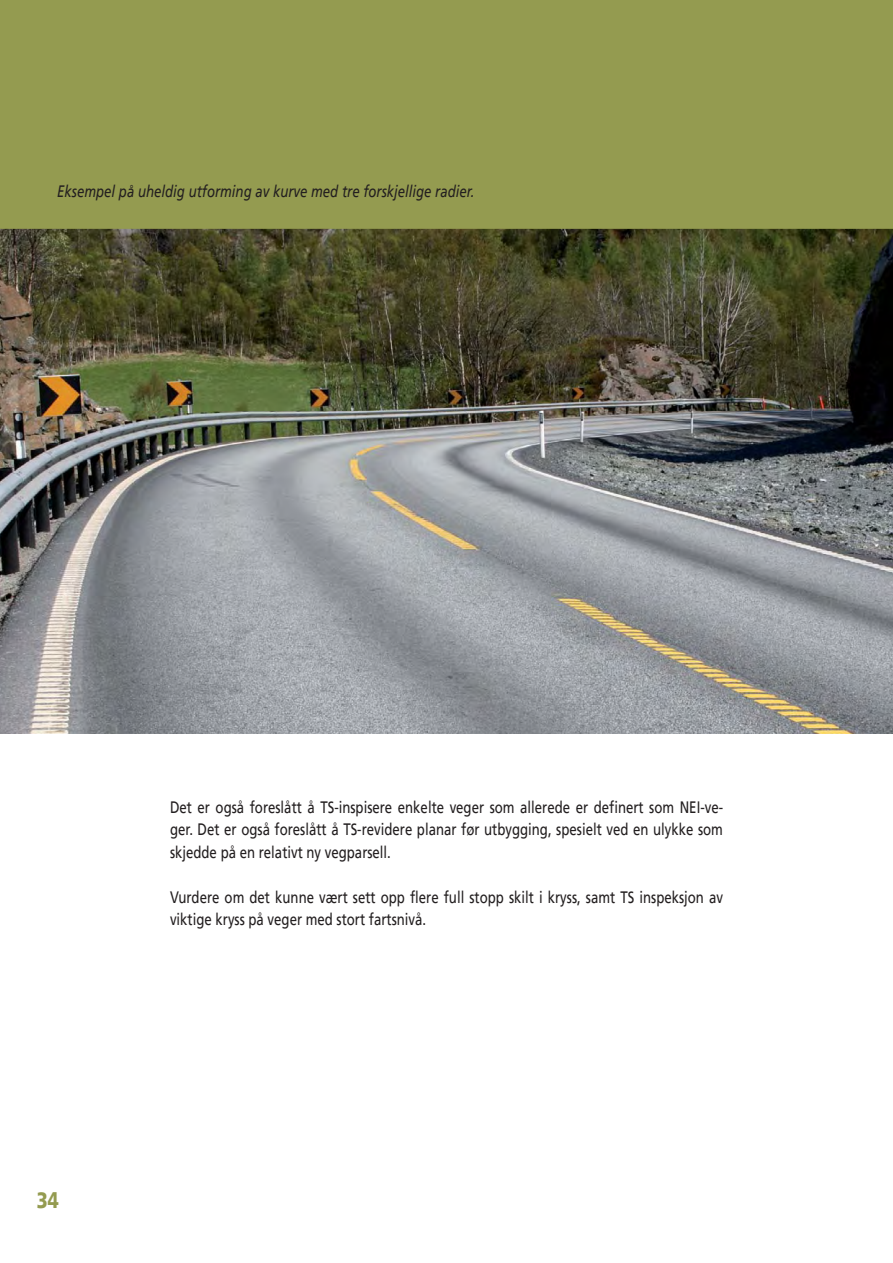
<style>
.page{position:relative;width:893px;height:1263px;background:#fff}
.page>*{position:absolute;margin:0;border:0;box-sizing:border-box;transform-origin:0 0}
.t1{font:900 22.5px "Frutiger";color:#949b50;scale:.8 1}
.t2{font:16.5px/22.5px "Frutiger";color:#231f20;text-align:justify;scale:.8 1}
.t3{font:italic 16.5px "Frutiger";color:#231f20;scale:.8 1}
</style>
<div class="page">
<img style="left:0;top:229px;width:892px;height:505px">
<div style="left:0;top:0;width:892px;height:229px;background:#949b50"></div>
<p class="t3" style="left:57px;top:182px;width:523px">Eksempel på uheldig utforming av kurve med tre forskjellige radier.</p>
<h1 class="t1" style="left:37px;top:1186px;width:29px">34</h1>
<p class="t2" style="left:170px;top:796px;width:692px">Det er også foreslått å TS-inspisere enkelte veger som allerede er definert som NEI-ve&shy;ger. Det er også foreslått å TS-revidere planar før utbygging, spesielt ved en ulykke som skjedde på en relativt ny vegparsell.</p>
<p class="t2" style="left:170px;top:886px;width:692px">Vurdere om det kunne vært sett opp flere full stopp skilt i kryss, samt TS inspeksjon av viktige kryss på veger med stort fartsnivå.</p>
</div>
